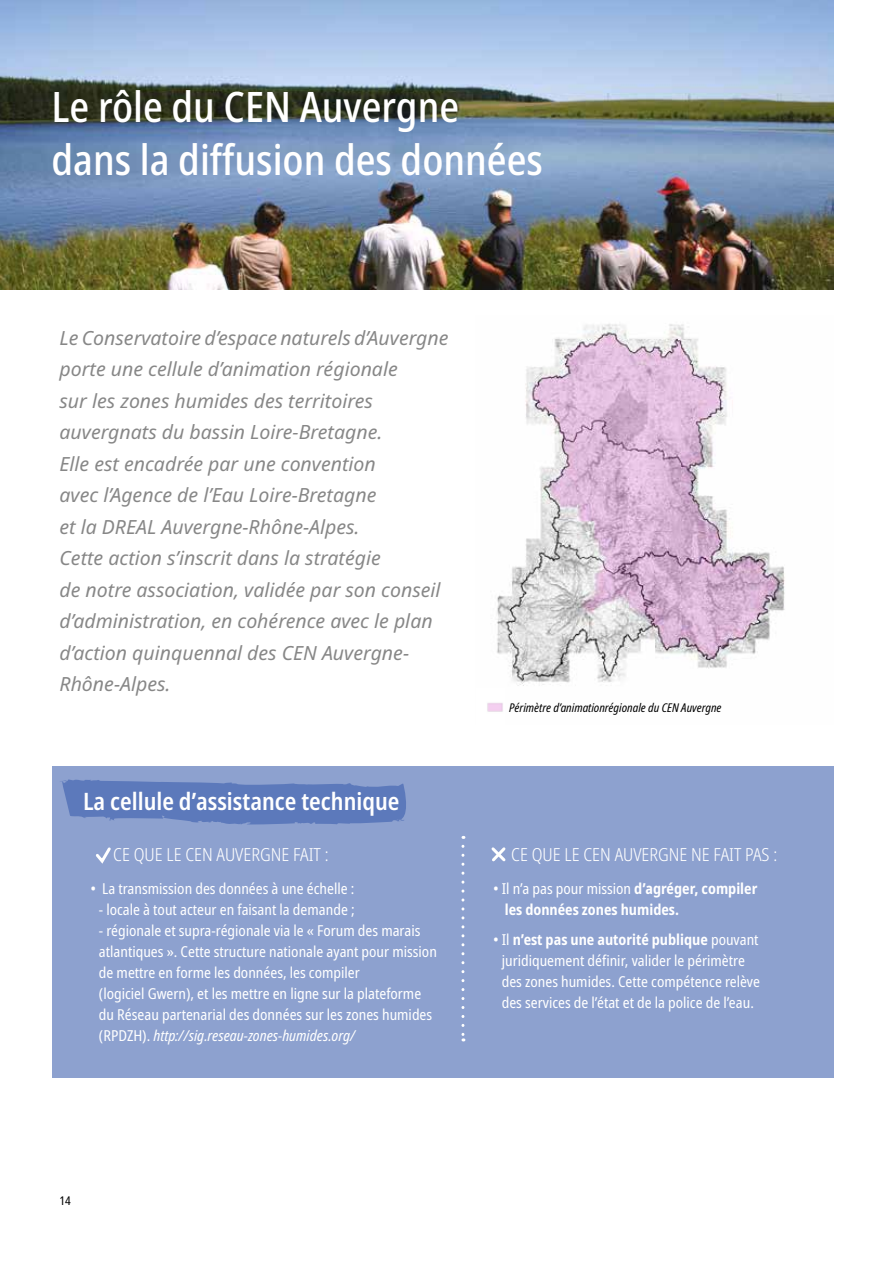
<style>
.page{position:relative;width:893px;height:1263px;background:#fff}
.page>*{position:absolute;margin:0;border:0;box-sizing:border-box;transform-origin:0 0}
.t1{font:500 42px/52.5px "Noto Sans Condensed";color:#fff}
.t2{font:600 24px "Noto Sans Condensed";color:#fff}
.t3{font:italic 300 19.5px/31.5px "Noto Sans";color:#878787}
.t4{font:300 18px "Noto Sans Condensed";color:#fff}
.t5{font:condensed 15px/21px "Noto Sans";color:#fff}
.t6{font:700 condensed 15px/21px "Noto Sans";color:#fff}
.t7{font:italic condensed 12px "Noto Sans";color:#000}
.t8{font:condensed 12px "Noto Sans";color:#000}
.s1{font-weight:400}
.s2{font-style:italic}
.s3{font-weight:700}
</style>
<div class="page">
<div style="left:52px;top:766px;width:781px;height:312px;background:#8da1cf"></div>
<img style="left:0;top:0;width:833px;height:289px">
<img style="left:497px;top:323px;width:288px;height:363px">
<svg style="left:491px;top:847px;width:15px;height:15px"></svg>
<svg style="left:96px;top:847px;width:15px;height:17px"></svg>
<svg style="left:461px;top:846px;width:3px;height:195px"></svg>
<img style="left:487px;top:703px;width:16px;height:9px">
<svg style="left:60px;top:779px;width:346px;height:46px"></svg>
<h1 class="t1" style="left:52px;top:82px;width:493px">Le rôle du CEN Auvergne dans la diffusion des données</h1>
<p class="t3" style="left:60px;top:322px;width:391px">Le Conservatoire d’espace naturels d’Auvergne porte <span class="s1">une cellule d’animation régionale<br></span>sur les zones humides des <span class="s1">territoires auvergnats du bassin Loire-Bretagne</span>.<br>Elle est encadrée par une convention<br>avec l’Agence de l’Eau Loire-Bretagne<br>et la DREAL Auvergne-Rhône-Alpes.<br>Cette action s’inscrit dans la stratégie<br>de notre association, validée par son conseil d’administration, en cohérence avec le plan d’action quinquennal des CEN Auvergne-Rhône-Alpes.</p>
<h2 class="t2" style="left:83px;top:784px;width:318px">La cellule d’assistance technique</h2>
<p class="t4" style="left:113px;top:842px;width:217px">CE QUE LE CEN AUVERGNE FAIT :</p>
<p class="t5" style="left:90px;top:878px;width:266px">• La transmission des données à une échelle :</p>
<p class="t5" style="left:99px;top:899px;width:257px">- locale à tout acteur en faisant la demande ;</p>
<p class="t5" style="left:99px;top:920px;width:339px">- régionale et supra-régionale via le « Forum des marais atlantiques ». Cette structure nationale ayant pour mission de mettre en forme les données, les compiler<br>(logiciel Gwern), et les mettre en ligne sur la plateforme du Réseau partenarial des données sur les zones humides (RPDZH). <span class="s2">http://sig.reseau-zones-humides.org/</span></p>
<p class="t7" style="left:509px;top:699px;width:214px">Périmètre d’animationrégionale du CEN Auvergne</p>
<p class="t4" style="left:511px;top:841px;width:267px">CE QUE LE CEN AUVERGNE NE FAIT PAS :</p>
<p class="t6" style="left:505px;top:878px;width:254px;text-indent:-12px"><span class="s1">• Il n’a pas pour mission</span> d’agréger, compiler les données zones humides.</p>
<p class="t5" style="left:493px;top:929px;width:268px;text-align:center">• Il <span class="s3">n’est pas une autorité publique</span> pouvant juridiquement définir, valider le périmètre des zones humides. Cette compétence relève des services de l’état et de la police de l’eau.</p>
<p class="t8" style="left:60px;top:1192px;width:13px">14</p>
</div>
